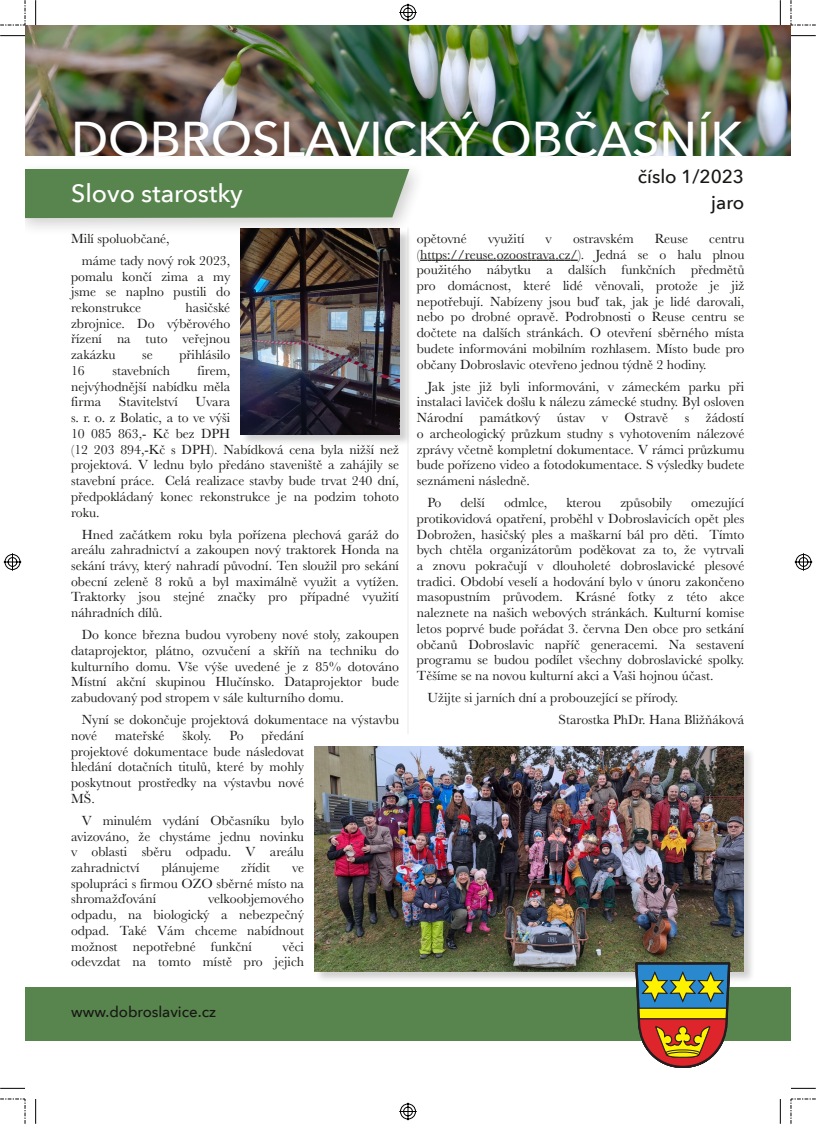
<style>
.page{position:relative;width:816px;height:1124px;background:#fff}
.page>*{position:absolute;margin:0;border:0;box-sizing:border-box;transform-origin:0 0}
.t1{font:500 48.75px "Avenir Next";color:#fff}
.t2{font:500 25px "Avenir Next";color:#fff}
.t3{font:500 18.75px/25.6px "Avenir Next";color:#181715;text-align:right}
.t4{font:500 15px "Avenir Next";color:#181715}
.t5{font:13.75px/15.8px "Baskerville";color:#181715;text-align:justify}
</style>
<div class="page">
<img style="left:26px;top:25px;width:764px;height:131px">
<div style="left:25px;top:160px;width:404px;height:77px;background:#181715;opacity:.2"></div>
<div style="left:25px;top:169px;width:384px;height:49px;background:#58854d"></div>
<div style="left:65px;top:103px;width:721px;height:74px;background:#181715;opacity:.2"></div>
<svg style="left:420px;top:260px;width:157px;height:1px"></svg>
<hr style="left:407px;top:227px;width:1px;height:507px;background:#eeeeec">
<div style="left:240px;top:228px;width:173px;height:219px;background:#181715;opacity:.2"></div>
<img style="left:240px;top:228px;width:159px;height:206px">
<div style="left:314px;top:746px;width:443px;height:238px;background:#181715;opacity:.2"></div>
<img style="left:314px;top:746px;width:429px;height:225px">
<div style="left:25px;top:987px;width:765px;height:54px;background:#58854d"></div>
<svg style="left:635px;top:962px;width:95px;height:106px"></svg>
<svg style="left:0;top:1088px;width:25px;height:1px"></svg>
<svg style="left:35px;top:1099px;width:1px;height:24px"></svg>
<svg style="left:0;top:35px;width:25px;height:1px"></svg>
<svg style="left:35px;top:0;width:1px;height:25px"></svg>
<svg style="left:791px;top:1088px;width:24px;height:1px"></svg>
<svg style="left:779px;top:1099px;width:1px;height:24px"></svg>
<svg style="left:790px;top:35px;width:25px;height:1px"></svg>
<svg style="left:779px;top:0;width:1px;height:25px"></svg>
<svg style="left:0;top:1098px;width:26px;height:25px"></svg>
<svg style="left:0;top:0;width:26px;height:26px"></svg>
<svg style="left:790px;top:1098px;width:25px;height:25px"></svg>
<svg style="left:790px;top:0;width:25px;height:26px"></svg>
<svg style="left:399px;top:1102px;width:18px;height:18px"></svg>
<svg style="left:3px;top:553px;width:19px;height:18px"></svg>
<svg style="left:399px;top:3px;width:18px;height:19px"></svg>
<svg style="left:794px;top:553px;width:18px;height:18px"></svg>
<h1 class="t1" style="left:71px;top:107px;width:672px">DOBROSLAVICKÝ OBČASNÍK</h1>
<h2 class="t2" style="left:71px;top:177px;width:173px">Slovo starostky</h2>
<p class="t5" style="left:82px;top:227px;width:150px;line-height:22px;text-indent:-11px">Milí spoluobčané,<br>máme tady nový rok 2023,</p>
<p class="t5" style="left:71px;top:268px;width:161px">pomalu končí zima a my jsme se naplno pustili do rekonstrukce</p>
<p class="t5" style="left:71px;top:300px;width:161px;text-indent:114px">hasičské zbrojnice. Do výběrového řízení na tuto veřejnou zakázku</p>
<p class="t5" style="left:142px;top:347px;width:12px">se</p>
<p class="t5" style="left:179px;top:347px;width:52px">přihlásilo</p>
<p class="t5" style="left:71px;top:362px;width:160px;text-indent:126px">firem, nejvýhodnější nabídku měla firma</p>
<p class="t5" style="left:71px;top:362px;width:15px">16</p>
<p class="t5" style="left:112px;top:362px;width:59px">stavebních</p>
<p class="t5" style="left:119px;top:394px;width:60px">Stavitelství</p>
<p class="t5" style="left:71px;top:394px;width:329px;text-align:left;text-indent:124px">Uvara<br>s. r. o. z Bolatic, a to ve výši<br>10 085 863,- Kč bez DPH<br>(12 203 894,-Kč s DPH). Nabídková cena byla nižší než projektová. V lednu bylo předáno staveniště a zahájily se stavební práce. Celá realizace stavby bude trvat 240 dní, předpokládaný konec rekonstrukce je na podzim tohoto roku.</p>
<p class="t5" style="left:71px;top:526px;width:329px;text-indent:11px">Hned začátkem roku byla pořízena plechová garáž do areálu zahradnictví a zakoupen nový traktorek Honda na sekání trávy, který nahradí původní. Ten sloužil pro sekání obecní zeleně 8 roků a byl maximálně využit a vytížen.<br>Traktorky jsou stejné značky pro případné využití náhradních dílů.</p>
<p class="t5" style="left:71px;top:627px;width:329px;text-indent:11px">Do konce března budou vyrobeny nové stoly, zakoupen dataprojektor, plátno, ozvučení a skříň na techniku do kulturního domu. Vše výše uvedené je z 85% dotováno Místní akční skupinou Hlučínsko. Dataprojektor bude zabudovaný pod stropem v sále kulturního domu.</p>
<p class="t5" style="left:71px;top:712px;width:329px;text-indent:11px">Nyní se dokončuje projektová dokumentace na výstavbu nové</p>
<p class="t5" style="left:71px;top:727px;width:234px;text-indent:190px">předání projektové dokumentace bude následovat hledání dotačních titulů, které by mohly poskytnout prostředky na výstavbu nové MŠ.</p>
<p class="t5" style="left:71px;top:812px;width:234px;text-indent:11px">V minulém vydání Občasníku bylo avizováno, že chystáme jednu novinku v oblasti sběru odpadu. V areálu zahradnictví</p>
<p class="t5" style="left:115px;top:727px;width:51px">mateřské</p>
<p class="t5" style="left:182px;top:727px;width:30px">školy.</p>
<p class="t5" style="left:229px;top:727px;width:15px">Po</p>
<p class="t5" style="left:162px;top:859px;width:59px">plánujeme</p>
<p class="t5" style="left:241px;top:859px;width:31px">zřídit</p>
<p class="t5" style="left:71px;top:859px;width:234px;text-indent:221px">ve spolupráci s firmou OZO sběrné místo na shromažďování</p>
<p class="t5" style="left:71px;top:891px;width:234px;text-indent:137px">velkoobjemového odpadu, na biologický a nebezpečný odpad. Také Vám chceme nabídnout možnost nepotřebné funkční</p>
<p class="t5" style="left:71px;top:938px;width:234px;text-align:right">věci<br>odevzdat na tomto místě pro jejich</p>
<p class="t4" style="left:71px;top:1001px;width:146px">www.dobroslavice.cz</p>
<h3 class="t3" style="left:637px;top:164px;width:108px">číslo 1/2023 jaro</h3>
<p class="t5" style="left:417px;top:230px;width:52px">opětovné</p>
<p class="t5" style="left:488px;top:230px;width:38px">využití</p>
<p class="t5" style="left:545px;top:230px;width:8px">v</p>
<p class="t5" style="left:573px;top:230px;width:62px">ostravském</p>
<p class="t5" style="left:654px;top:230px;width:35px">Reuse</p>
<p class="t5" style="left:417px;top:230px;width:329px;text-indent:292px">centru (https://reuse.ozoostrava.cz/). Jedná se o halu plnou použitého nábytku a dalších funkčních předmětů pro domácnost, které lidé věnovali, protože je již nepotřebují. Nabízeny jsou buď tak, jak je lidé darovali, nebo po drobné opravě. Podrobnosti o Reuse centru se dočtete na dalších stránkách. O otevření sběrného místa budete informováni mobilním rozhlasem. Místo bude pro občany Dobroslavic otevřeno jednou týdně 2 hodiny.</p>
<p class="t5" style="left:417px;top:378px;width:329px;text-indent:11px">Jak jste již byli informováni, v zámeckém parku při instalaci laviček došlu k nálezu zámecké studny. Byl osloven Národní památkový ústav v Ostravě s žádostí o archeologický průzkum studny s vyhotovením nálezové zprávy včetně kompletní dokumentace. V rámci průzkumu bude pořízeno video a fotodokumentace. S výsledky budete seznámeni následně.</p>
<p class="t5" style="left:427px;top:495px;width:16px">Po</p>
<p class="t5" style="left:460px;top:495px;width:26px">delší</p>
<p class="t5" style="left:504px;top:495px;width:45px">odmlce,</p>
<p class="t5" style="left:566px;top:495px;width:37px">kterou</p>
<p class="t5" style="left:620px;top:495px;width:53px">způsobily</p>
<p class="t5" style="left:417px;top:495px;width:329px;text-indent:274px">omezující protikovidová opatření, proběhl v Dobroslavicích opět ples Dobrožen, hasičský ples a maškarní bál pro děti. Tímto bych chtěla organizátorům poděkovat za to, že vytrvali a znovu pokračují v dlouholeté dobroslavické plesové tradici. Období veselí a hodování bylo v únoru zakončeno masopustním průvodem. Krásné fotky z této akce naleznete na našich webových stránkách. Kulturní komise letos poprvé bude pořádat 3. června Den obce pro setkání občanů Dobroslavic napříč generacemi. Na sestavení programu se budou podílet všechny dobroslavické spolky.<br>Těšíme se na novou kulturní akci a Vaši hojnou účast.</p>
<p class="t5" style="left:558px;top:686px;width:187px;line-height:22px;text-indent:-131px">Užijte si jarních dní a probouzející se přírody.<br>Starostka PhDr. Hana Bližňáková</p>
</div>
